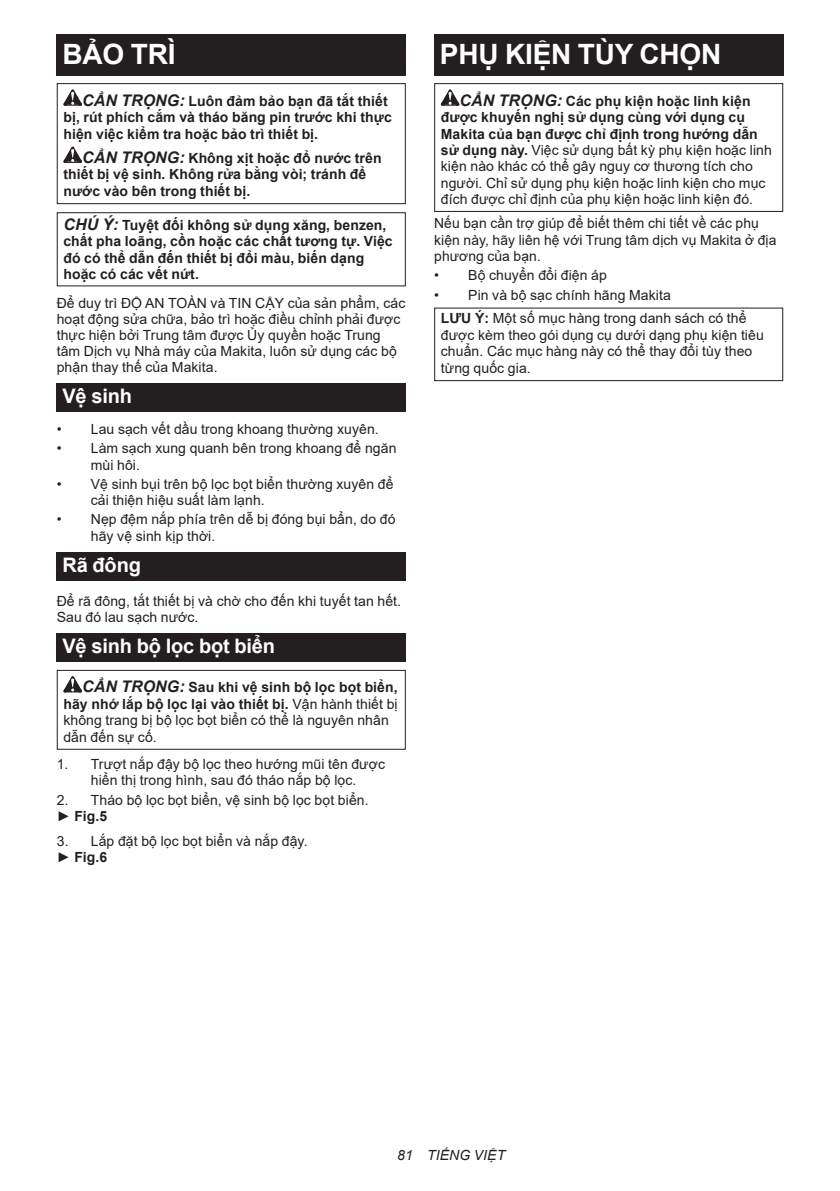
<style>
.page{position:relative;width:840px;height:1191px;background:#fff}
.page>*{position:absolute;margin:0;border:0;box-sizing:border-box;transform-origin:0 0}
.t1{font:700 28px "Arial";letter-spacing:-.01em;color:#fff}
.t2{font:700 20px "Arial";letter-spacing:-.01em;color:#fff}
.t3{font:14px/16.4px "Arial";letter-spacing:.005em;color:#231f20}
.t4{font:700 14px/16.4px "Arial";letter-spacing:.005em;color:#231f20}
.t5{font:italic 14px "Arial";letter-spacing:.005em;color:#231f20}
.s1{font-style:italic;font-size:16px}
.s2{font-weight:700;font-style:italic;font-size:16px}
.s3{font-weight:700}
</style>
<div class="page">
<div style="left:57px;top:34px;width:348px;height:41px;background:#231f20"></div>
<svg style="left:63px;top:89px;width:19px;height:17px"></svg>
<svg style="left:63px;top:146px;width:19px;height:17px"></svg>
<div style="left:57px;top:83px;width:348px;height:121px;border:1px solid #231f20"></div>
<div style="left:57px;top:212px;width:348px;height:74px;border:1px solid #231f20"></div>
<div style="left:57px;top:383px;width:348px;height:29px;background:#231f20"></div>
<div style="left:57px;top:552px;width:348px;height:28px;background:#231f20"></div>
<div style="left:57px;top:633px;width:348px;height:29px;background:#231f20"></div>
<svg style="left:63px;top:676px;width:19px;height:16px"></svg>
<div style="left:57px;top:670px;width:348px;height:79px;border:1px solid #231f20"></div>
<div style="left:434px;top:34px;width:348px;height:41px;background:#231f20"></div>
<svg style="left:440px;top:89px;width:19px;height:17px"></svg>
<div style="left:434px;top:83px;width:348px;height:129px;border:1px solid #231f20"></div>
<div style="left:434px;top:307px;width:348px;height:74px;border:1px solid #231f20"></div>
<h1 class="t1" style="left:62px;top:34px;width:114px">BẢO TRÌ</h1>
<p class="t4" style="left:63px;top:93px;width:330px;text-indent:19px"><span class="s1">CẨN TRỌNG:</span> Luôn đảm bảo bạn đã tắt thiết bị, rút phích cắm và tháo băng pin trước khi thực hiện việc kiểm tra hoặc bảo trì thiết bị.</p>
<p class="t4" style="left:63px;top:150px;width:319px;text-indent:19px"><span class="s1">CẨN TRỌNG:</span> Không xịt hoặc đổ nước trên thiết bị vệ sinh. Không rửa bằng vòi; tránh để nước vào bên trong thiết bị.</p>
<p class="t4" style="left:63px;top:217px;width:330px"><span class="s1">CHÚ Ý:</span> Tuyệt đối không sử dụng xăng, benzen, chất pha loãng, cồn hoặc các chất tương tự. Việc đó có thể dẫn đến thiết bị đổi màu, biến dạng hoặc có các vết nứt.</p>
<p class="t3" style="left:57px;top:295px;width:350px">Để duy trì ĐỘ AN TOÀN và TIN CẬY của sản phẩm, các hoạt động sửa chữa, bảo trì hoặc điều chỉnh phải được thực hiện bởi Trung tâm được Ủy quyền hoặc Trung tâm Dịch vụ Nhà máy của Makita, luôn sử dụng các bộ phận thay thế của Makita.</p>
<h2 class="t2" style="left:62px;top:382px;width:71px">Vệ sinh</h2>
<p class="t3" style="left:57px;top:421px;width:323px">• Lau sạch vết dầu trong khoang thường xuyên.</p>
<p class="t3" style="left:91px;top:440px;width:307px;text-indent:-34px">• Làm sạch xung quanh bên trong khoang để ngăn mùi hôi.</p>
<p class="t3" style="left:91px;top:475px;width:304px;text-indent:-34px">• Vệ sinh bụi trên bộ lọc bọt biển thường xuyên để cải thiện hiệu suất làm lạnh.</p>
<p class="t3" style="left:91px;top:511px;width:306px;text-indent:-34px">• Nẹp đệm nắp phía trên dễ bị đóng bụi bẩn, do đó hãy vệ sinh kịp thời.</p>
<h2 class="t2" style="left:62px;top:551px;width:80px">Rã đông</h2>
<p class="t3" style="left:57px;top:592px;width:346px">Để rã đông, tắt thiết bị và chờ cho đến khi tuyết tan hết.<br>Sau đó lau sạch nước.</p>
<h2 class="t2" style="left:62px;top:632px;width:214px">Vệ sinh bộ lọc bọt biển</h2>
<p class="t3" style="left:63px;top:679px;width:335px;text-indent:19px"><span class="s2">CẨN TRỌNG:</span> <span class="s3">Sau khi vệ sinh bộ lọc bọt biển, hãy nhớ lắp bộ lọc lại vào thiết bị.</span> Vận hành thiết bị không trang bị bộ lọc bọt biển có thể là nguyên nhân dẫn đến sự cố.</p>
<p class="t3" style="left:57px;top:755px;width:329px;text-align:center">1. Trượt nắp đậy bộ lọc theo hướng mũi tên được hiển thị trong hình, sau đó tháo nắp bộ lọc.</p>
<p class="t3" style="left:57px;top:791px;width:313px">2. Tháo bộ lọc bọt biển, vệ sinh bộ lọc bọt biển. ► <span class="s3">Fig.5</span></p>
<p class="t3" style="left:57px;top:832px;width:252px">3. Lắp đặt bộ lọc bọt biển và nắp đậy. ► <span class="s3">Fig.6</span></p>
<h1 class="t1" style="left:439px;top:34px;width:283px">PHỤ KIỆN TÙY CHỌN</h1>
<p class="t3" style="left:440px;top:92px;width:332px;text-indent:19px"><span class="s2">CẨN TRỌNG:</span> <span class="s3">Các phụ kiện hoặc linh kiện được khuyến nghị sử dụng cùng với dụng cụ Makita của bạn được chỉ định trong hướng dẫn sử dụng này.</span> Việc sử dụng bất kỳ phụ kiện hoặc linh kiện nào khác có thể gây nguy cơ thương tích cho người. Chỉ sử dụng phụ kiện hoặc linh kiện cho mục đích được chỉ định của phụ kiện hoặc linh kiện đó.</p>
<p class="t3" style="left:434px;top:215px;width:343px">Nếu bạn cần trợ giúp để biết thêm chi tiết về các phụ kiện này, hãy liên hệ với Trung tâm dịch vụ Makita ở địa phương của bạn.</p>
<p class="t3" style="left:434px;top:267px;width:174px">• Bộ chuyển đổi điện áp</p>
<p class="t3" style="left:440px;top:283px;width:307px;line-height:23.8px;text-indent:-7px">• Pin và bộ sạc chính hãng Makita<br><span class="s3">LƯU Ý:</span> Một số mục hàng trong danh sách có thể</p>
<p class="t3" style="left:440px;top:326px;width:324px">được kèm theo gói dụng cụ dưới dạng phụ kiện tiêu chuẩn. Các mục hàng này có thể thay đổi tùy theo từng quốc gia.</p>
<p class="t5" style="left:397px;top:1146px;width:109px">81 TIẾNG VIỆT</p>
</div>
